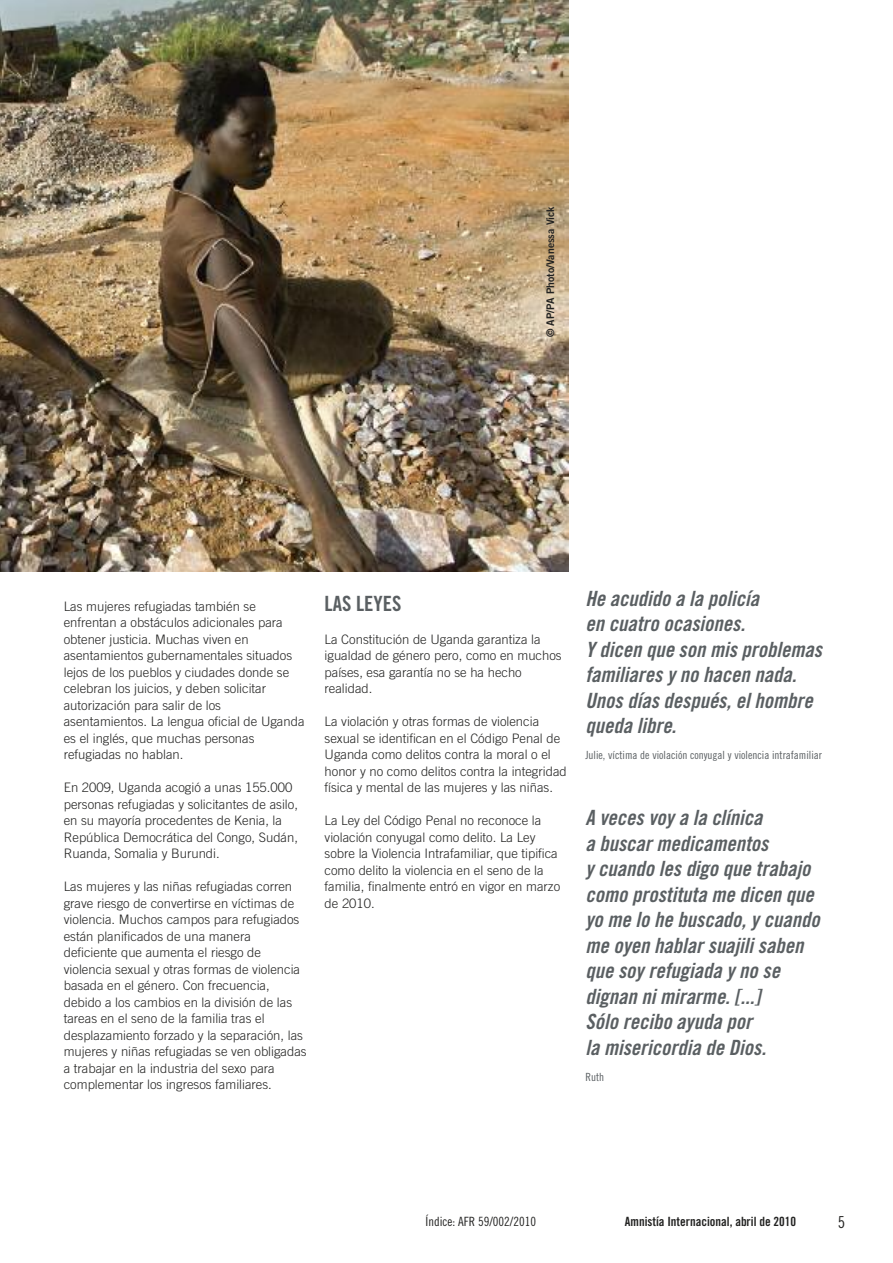
<style>
.page{position:relative;width:893px;height:1263px;background:#fff}
.page>*{position:absolute;margin:0;border:0;box-sizing:border-box;transform-origin:0 0}
.t1{font:21px/25.5px "Amnesty Trade Gothic Bd Cn 20 Ob";color:#5a5f62}
.t2{font:21px "Amnesty Trade Gothic Bd Cn 20";color:#5a5f62}
.t3{font:16.5px "Amnesty Trade Gothic Cn 18";color:#222221}
.t4{font:300 13.05px/16.5px "Amnesty Trade Gothic";color:#222221}
.t5{font:12.75px "Amnesty Trade Gothic Bd Cn 20";color:#222221}
.t6{font:12.75px "Amnesty Trade Gothic Cn 18";color:#222221}
.t7{font:11.25px "Amnesty Trade Gothic Cn 18";color:#5a5f62}
.t8{font:10.5px "Amnesty Trade Gothic Bd 2";color:#222221}
</style>
<div class="page">
<img style="left:0;top:0;width:568px;height:572px">
<p class="t8" style="left:544px;top:337px;width:132px;rotate:-90deg">© AP/PA Photo/Vanessa Vick</p>
<p class="t4" style="left:64px;top:597px;width:242px">Las mujeres refugiadas también se enfrentan a obstáculos adicionales para obtener justicia. Muchas viven en asentamientos gubernamentales situados lejos de los pueblos y ciudades donde se celebran los juicios, y deben solicitar autorización para salir de los asentamientos. La lengua oficial de Uganda es el inglés, que muchas personas refugiadas no hablan.</p>
<p class="t4" style="left:64px;top:779px;width:236px">En 2009, Uganda acogió a unas 155.000 personas refugiadas y solicitantes de asilo, en su mayoría procedentes de Kenia, la República Democrática del Congo, Sudán, Ruanda, Somalia y Burundi.</p>
<p class="t4" style="left:64px;top:878px;width:244px">Las mujeres y las niñas refugiadas corren grave riesgo de convertirse en víctimas de violencia. Muchos campos para refugiados están planificados de una manera deficiente que aumenta el riesgo de violencia sexual y otras formas de violencia basada en el género. Con frecuencia, debido a los cambios en la división de las tareas en el seno de la familia tras el desplazamiento forzado y la separación, las mujeres y niñas refugiadas se ven obligadas a trabajar en la industria del sexo para complementar los ingresos familiares.</p>
<h1 class="t2" style="left:325px;top:590px;width:78px">LAS LEYES</h1>
<p class="t4" style="left:325px;top:630px;width:239px">La Constitución de Uganda garantiza la igualdad de género pero, como en muchos países, esa garantía no se ha hecho realidad.</p>
<p class="t4" style="left:325px;top:713px;width:244px">La violación y otras formas de violencia sexual se identifican en el Código Penal de Uganda como delitos contra la moral o el honor y no como delitos contra la integridad física y mental de las mujeres y las niñas.</p>
<p class="t4" style="left:325px;top:812px;width:237px">La Ley del Código Penal no reconoce la violación conyugal como delito. La Ley sobre la Violencia Intrafamiliar, que tipifica como delito la violencia en el seno de la familia, finalmente entró en vigor en marzo de 2010.</p>
<h1 class="t1" style="left:585px;top:585px;width:238px">He acudido a la policía<br>en cuatro ocasiones.<br>Y dicen que son mis problemas familiares y no hacen nada.<br>Unos días después, el hombre queda libre.</h1>
<p class="t7" style="left:585px;top:749px;width:238px">Julie, víctima de violación conyugal y violencia intrafamiliar</p>
<p class="t1" style="left:585px;top:805px;width:236px">A veces voy a la clínica<br>a buscar medicamentos<br>y cuando les digo que trabajo como prostituta me dicen que yo me lo he buscado, y cuando me oyen hablar suajili saben que soy refugiada y no se dignan ni mirarme. [...]<br>Sólo recibo ayuda por<br>la misericordia de Dios.</p>
<p class="t7" style="left:585px;top:1070px;width:20px">Ruth</p>
<p class="t6" style="left:426px;top:1213px;width:112px">Índice: AFR 59/002/2010</p>
<p class="t5" style="left:625px;top:1213px;width:173px">Amnistía Internacional, abril de 2010</p>
<p class="t3" style="left:838px;top:1212px;width:9px">5</p>
</div>
